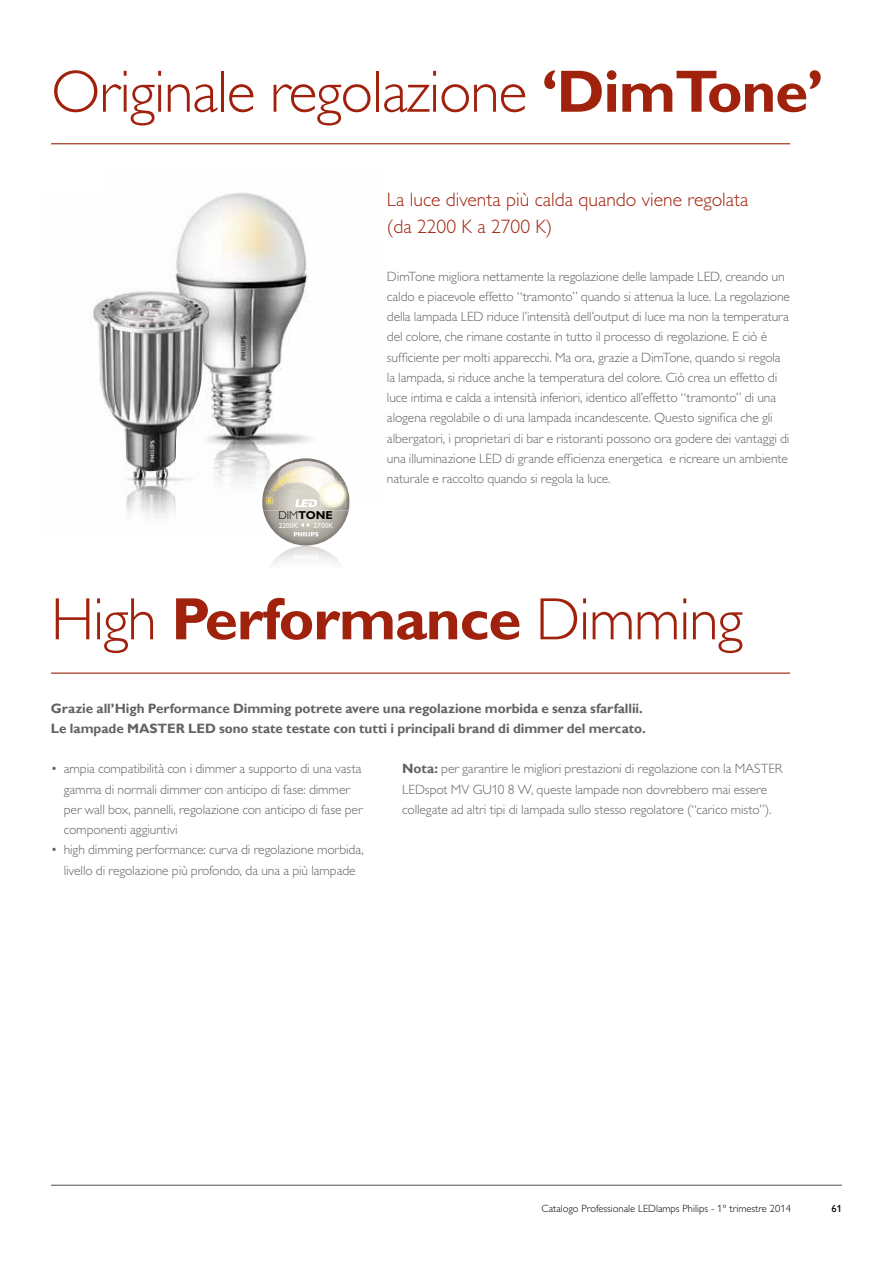
<style>
.page{position:relative;width:893px;height:1263px;background:#fff}
.page>*{position:absolute;margin:0;border:0;box-sizing:border-box;transform-origin:0 0}
.t1{font:60px "Gill Sans Alt One WGL Light";letter-spacing:-.02em;color:#a0220d}
.t2{font:19.5px/27px "Gill Sans Alt One WGL Light";color:#a0220d}
.t3{font:13.5px/20.2px "Gill Sans Alt One WGL Light";letter-spacing:-.005em;color:#646363}
.t4{font:700 13.5px/20.2px "Gill Sans Alt One WGL";letter-spacing:-.005em;color:#646363}
.t5{font:700 11.55px "Gill Sans Alt One WGL";color:#000}
.t6{font:10.5px "Gill Sans Alt One WGL Light";color:#000}
.t7{font:10.5px "Gill Sans Alt One WGL";color:#000}
.t8{font:7.35px "Gill Sans Alt One WGL";color:#fff}
.s1{font-family:"Gill Sans Alt One WGL";font-weight:700}
.s2{font-family:"Gill Sans Alt One WGL Light";font-weight:400}
</style>
<div class="page">
<hr style="left:51px;top:1185px;width:791px;height:1px;background:#646363">
<hr style="left:51px;top:143px;width:739px;height:1px;background:#a0220d">
<hr style="left:51px;top:672px;width:739px;height:2px;background:#a0220d">
<img style="left:230px;top:193px;width:77px;height:244px">
<img style="left:90px;top:194px;width:176px;height:324px">
<img style="left:95px;top:293px;width:114px;height:185px">
<img style="left:259px;top:491px;width:3px;height:19px">
<img style="left:262px;top:491px;width:1px;height:19px">
<svg style="left:263px;top:458px;width:86px;height:106px"></svg>
<h1 class="t1" style="left:51px;top:52px;width:774px">Originale regolazione <span class="s1">‘DimTone’</span></h1>
<h2 class="t2" style="left:387px;top:186px;width:363px">La luce diventa più calda quando viene regolata (da 2200 K a 2700 K)</h2>
<p class="t5" style="left:278px;top:507px;width:56px"><span class="s2">DIM</span>TONE</p>
<p class="t8" style="left:279px;top:520px;width:21px">2200K</p>
<p class="t8" style="left:314px;top:520px;width:21px">2700K</p>
<p class="t3" style="left:387px;top:266px;width:405px">DimTone migliora nettamente la regolazione delle lampade LED, creando un caldo e piacevole effetto “tramonto” quando si attenua la luce. La regolazione della lampada LED riduce l’intensità dell’output di luce ma non la temperatura del colore, che rimane costante in tutto il processo di regolazione. E ciò è sufficiente per molti apparecchi. Ma ora, grazie a DimTone, quando si regola la lampada, si riduce anche la temperatura del colore. Ciò crea un effetto di luce intima e calda a intensità inferiori, identico all’effetto “tramonto” di una alogena regolabile o di una lampada incandescente. Questo significa che gli albergatori, i proprietari di bar e ristoranti possono ora godere dei vantaggi di una illuminazione LED di grande efficienza energetica e ricreare un ambiente naturale e raccolto quando si regola la luce.</p>
<h1 class="t1" style="left:51px;top:580px;width:694px">High <span class="s1">Performance</span> Dimming</h1>
<p class="t4" style="left:51px;top:698px;width:596px">Grazie all’High Performance Dimming potrete avere una regolazione morbida e senza sfarfallii.<br>Le lampade MASTER LED sono state testate con tutti i principali brand di dimmer del mercato.</p>
<p class="t3" style="left:402px;top:759px;width:382px"><span class="s1">Nota:</span> per garantire le migliori prestazioni di regolazione con la MASTER<br>LEDspot MV GU10 8 W, queste lampade non dovrebbero mai essere collegate ad altri tipi di lampada sullo stesso regolatore (“carico misto”).</p>
<p class="t3" style="left:64px;top:759px;width:300px;text-indent:-13px">• ampia compatibilità con i dimmer a supporto di una vasta gamma di normali dimmer con anticipo di fase: dimmer per wall box, pannelli, regolazione con anticipo di fase per componenti aggiuntivi</p>
<p class="t3" style="left:51px;top:840px;width:314px;text-align:center">• high dimming performance: curva di regolazione morbida, livello di regolazione più profondo, da una a più lampade</p>
<p class="t6" style="left:542px;top:1202px;width:251px">Catalogo Professionale LEDlamps Philips - 1° trimestre 2014</p>
<p class="t7" style="left:831px;top:1201px;width:12px">61</p>
</div>
